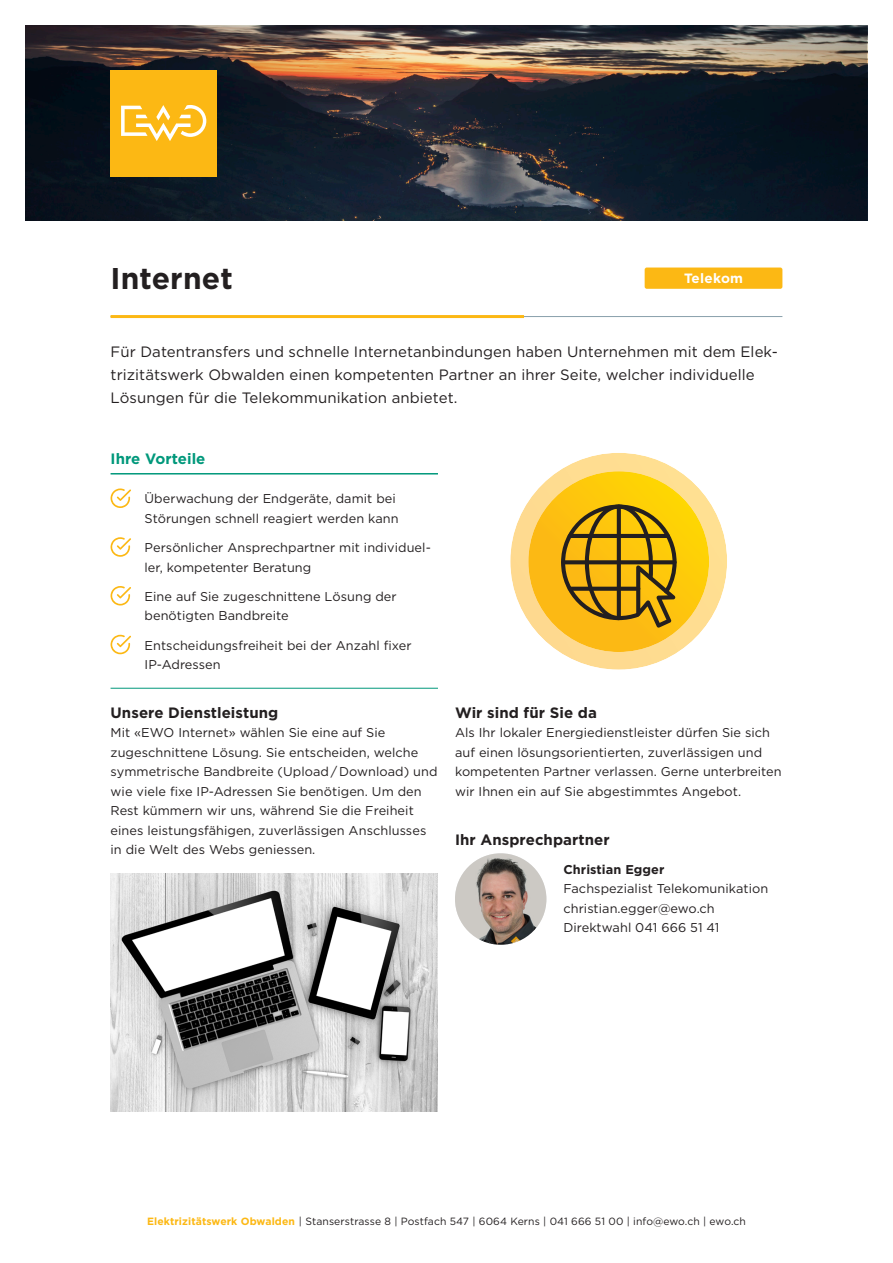
<style>
.page{position:relative;width:893px;height:1263px;background:#fff}
.page>*{position:absolute;margin:0;border:0;box-sizing:border-box;transform-origin:0 0}
.t1{font:700 30px "Gotham";letter-spacing:.005em;color:#231f20}
.t2{font:15px/22.8px "Gotham";letter-spacing:.005em;color:#231f20}
.t3{font:700 15px "Gotham";letter-spacing:.005em;color:#231f20}
.t4{font:700 15px "Gotham";letter-spacing:.005em;color:#00987b}
.t5{font:700 13.5px "Gotham";letter-spacing:.02em;color:#fff}
.t6{font:12.75px/19.5px "Gotham";letter-spacing:.005em;color:#231f20}
.t7{font:700 12.75px "Gotham";letter-spacing:.005em;color:#231f20}
.t8{font:10.5px "Gotham";letter-spacing:.01em;color:#231f20}
.s1{font-weight:700;color:#fcb814}
</style>
<div class="page">
<img style="left:26px;top:26px;width:841px;height:195px">
<div style="left:111px;top:70px;width:106px;height:106px;background:#fcb814"></div>
<svg style="left:121px;top:105px;width:85px;height:36px"></svg>
<hr style="left:111px;top:316px;width:671px;height:1px;background:#89a0ac">
<hr style="left:111px;top:315px;width:413px;height:3px;background:#fcb814">
<hr style="left:111px;top:473px;width:327px;height:1px;background:#00987b">
<svg style="left:111px;top:488px;width:20px;height:20px"></svg>
<svg style="left:111px;top:537px;width:20px;height:20px"></svg>
<svg style="left:111px;top:586px;width:20px;height:19px"></svg>
<svg style="left:111px;top:635px;width:20px;height:19px"></svg>
<hr style="left:111px;top:688px;width:327px;height:1px;background:#00987b">
<img style="left:455px;top:853px;width:91px;height:92px;border-radius:46px">
<div style="left:645px;top:268px;width:137px;height:21px;background:#fcb814;border-radius:2px"></div>
<div style="left:510px;top:453px;width:217px;height:217px;background:#fedd91;border-radius:108px"></div>
<svg style="left:528px;top:471px;width:181px;height:181px;background:#fdc50f"></svg>
<svg style="left:561px;top:504px;width:116px;height:124px;background:#bd9213"></svg>
<img style="left:111px;top:873px;width:327px;height:238px">
<h1 class="t1" style="left:111px;top:265px;width:124px">Internet</h1>
<p class="t5" style="left:684px;top:272px;width:61px">Telekom</p>
<p class="t2" style="left:111px;top:341px;width:669px">Für Datentransfers und schnelle Internetanbindungen haben Unternehmen mit dem Elek&shy;trizitätswerk Obwalden einen kompetenten Partner an ihrer Seite, welcher individuelle<br>Lösungen für die Telekommunikation anbietet.</p>
<p class="t4" style="left:111px;top:452px;width:96px">Ihre Vorteile</p>
<p class="t6" style="left:145px;top:489px;width:255px">Überwachung der Endgeräte, damit bei<br>Störungen schnell reagiert werden kann</p>
<p class="t6" style="left:145px;top:538px;width:288px">Persönlicher Ansprechpartner mit individuel&shy;ler, kompetenter Beratung</p>
<p class="t6" style="left:145px;top:587px;width:254px">Eine auf Sie zugeschnittene Lösung der benötigten Bandbreite</p>
<p class="t6" style="left:145px;top:636px;width:268px">Entscheidungsfreiheit bei der Anzahl fixer<br>IP-Adressen</p>
<p class="t3" style="left:111px;top:706px;width:169px">Unsere Dienstleistung</p>
<p class="t6" style="left:111px;top:723px;width:329px">Mit «EWO Internet» wählen Sie eine auf Sie zugeschnittene Lösung. Sie entscheiden, welche symmetrische Bandbreite (Upload / Download) und wie viele fixe IP-Adressen Sie benötigen. Um den Rest kümmern wir uns, während Sie die Freiheit eines leistungsfähigen, zuverlässigen Anschlusses in die Welt des Webs geniessen.</p>
<p class="t3" style="left:455px;top:706px;width:143px">Wir sind für Sie da</p>
<p class="t6" style="left:455px;top:723px;width:328px">Als Ihr lokaler Energiedienstleister dürfen Sie sich auf einen lösungsorientierten, zuverlässigen und kompetenten Partner verlassen. Gerne unterbreiten wir Ihnen ein auf Sie abgestimmtes Angebot.</p>
<p class="t3" style="left:455px;top:833px;width:156px">Ihr Ansprechpartner</p>
<p class="t7" style="left:563px;top:864px;width:102px">Christian Egger</p>
<p class="t6" style="left:563px;top:879px;width:206px">Fachspezialist Telekomunikation christian.egger@ewo.ch<br>Direktwahl 041 666 51 41</p>
<p class="t8" style="left:147px;top:1216px;width:600px"><span class="s1">Elektrizitätswerk Obwalden</span> | Stanserstrasse 8 | Postfach 547 | 6064 Kerns | 041 666 51 00 | info@ewo.ch | ewo.ch</p>
</div>
